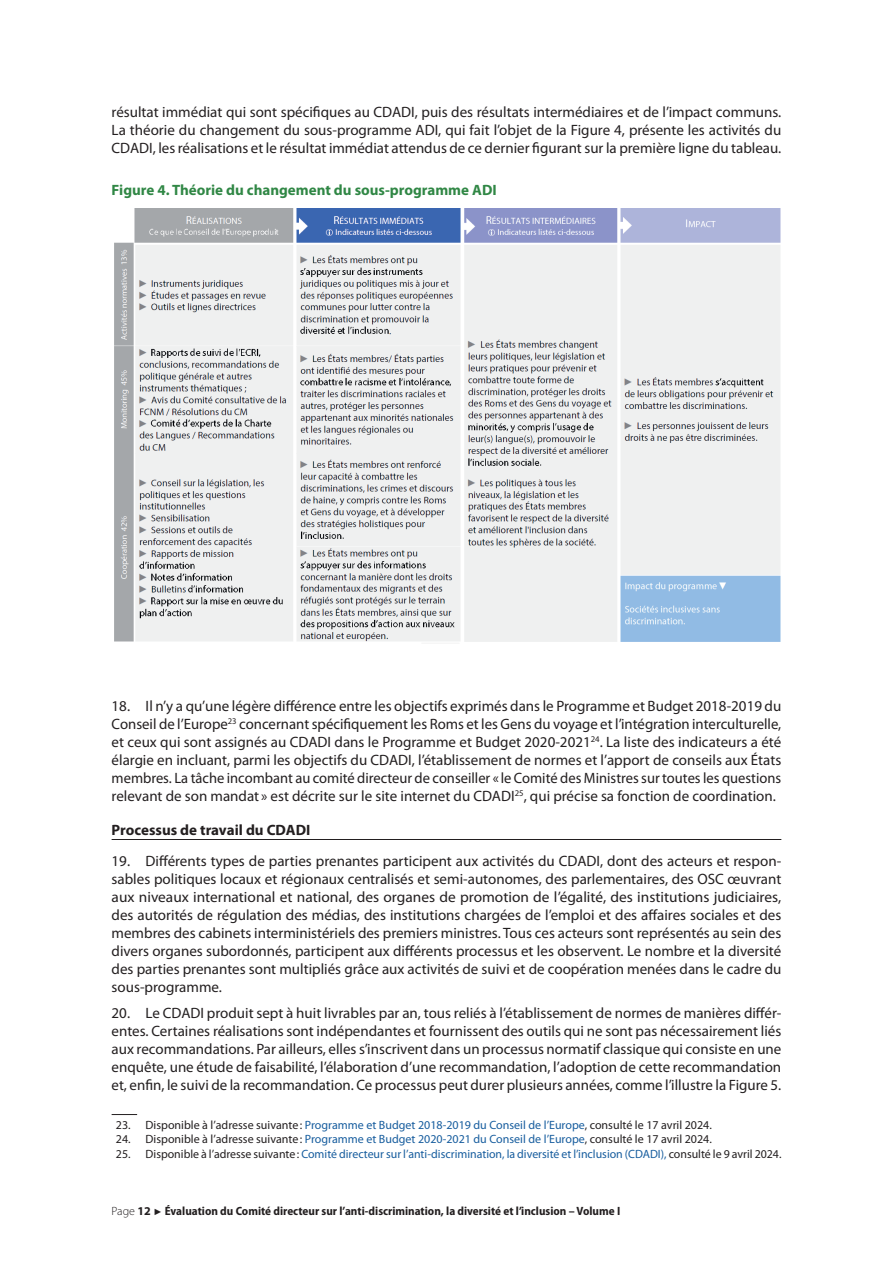
<style>
.page{position:relative;width:893px;height:1263px;background:#fff}
.page>*{position:absolute;margin:0;border:0;box-sizing:border-box;transform-origin:0 0}
.t1{font:15px/18px "Myriad Pro";color:#231f20;text-align:justify}
.t2{font:700 15px "Myriad Pro";color:#308745}
.t3{font:700 15px "Myriad Pro";color:#231f20}
.t4{font:12px "Myriad Pro";color:#231f20}
.t5{font:12px "Myriad Pro";color:#175d9e}
.t6{font:700 semi-condensed 12px "Myriad Pro";color:#231f20}
.s1{color:#175d9e}
.s2{color:#231f20}
.s3{font-weight:300;font-stretch:normal}
.s4{font-stretch:normal}
.s5{font-family:"Arial";font-weight:400;font-stretch:normal;font-size:9px}
</style>
<div class="page">
<hr style="left:112px;top:839px;width:669px;height:1px;background:#231f20">
<svg style="left:112px;top:1114px;width:25px;height:1px"></svg>
<img style="left:114px;top:208px;width:667px;height:434px">
<p class="t1" style="left:112px;top:102px;width:671px">résultat immédiat qui sont spécifiques au CDADI, puis des résultats intermédiaires et de l’impact communs.<br>La théorie du changement du sous-programme ADI, qui fait l’objet de la Figure 4, présente les activités du CDADI, les réalisations et le résultat immédiat attendus de ce dernier figurant sur la première ligne du tableau.</p>
<p class="t2" style="left:112px;top:180px;width:387px">Figure 4. Théorie du changement du sous-programme ADI</p>
<p class="t1" style="left:112px;top:697px;width:671px">18. Il n’y a qu’une légère différence entre les objectifs exprimés dans le Programme et Budget 2018-2019 du Conseil de l’Europe<sup>23</sup> concernant spécifiquement les Roms et les Gens du voyage et l’intégration interculturelle, et ceux qui sont assignés au CDADI dans le Programme et Budget 2020-2021<sup>24</sup>. La liste des indicateurs a été élargie en incluant, parmi les objectifs du CDADI, l’établissement de normes et l’apport de conseils aux États membres. La tâche incombant au comité directeur de conseiller « le Comité des Ministres sur toutes les questions relevant de son mandat » est décrite sur le site internet du CDADI<sup>25</sup>, qui précise sa fonction de coordination.</p>
<p class="t3" style="left:112px;top:820px;width:200px">Processus de travail du CDADI</p>
<p class="t1" style="left:112px;top:851px;width:671px">19. Différents types de parties prenantes participent aux activités du CDADI, dont des acteurs et respon&shy;sables politiques locaux et régionaux centralisés et semi-autonomes, des parlementaires, des OSC œuvrant aux niveaux international et national, des organes de promotion de l’égalité, des institutions judiciaires, des autorités de régulation des médias, des institutions chargées de l’emploi et des affaires sociales et des membres des cabinets interministériels des premiers ministres. Tous ces acteurs sont représentés au sein des divers organes subordonnés, participent aux différents processus et les observent. Le nombre et la diversité des parties prenantes sont multipliés grâce aux activités de suivi et de coopération menées dans le cadre du sous-programme.</p>
<p class="t1" style="left:112px;top:1004px;width:671px">20. Le CDADI produit sept à huit livrables par an, tous reliés à l’établissement de normes de manières différ&shy;entes. Certaines réalisations sont indépendantes et fournissent des outils qui ne sont pas nécessairement liés aux recommandations. Par ailleurs, elles s’inscrivent dans un processus normatif classique qui consiste en une enquête, une étude de faisabilité, l’élaboration d’une recommandation, l’adoption de cette recommandation et, enfin, le suivi de la recommandation. Ce processus peut durer plusieurs années, comme l’illustre la Figure 5.</p>
<p class="t4" style="left:116px;top:1117px;width:598px">23. Disponible à l’adresse suivante: <span class="s1">Programme et Budget 2018-2019 du Conseil de l’Europe</span>, consulté le 17 avril 2024.</p>
<p class="t4" style="left:116px;top:1132px;width:598px">24. Disponible à l’adresse suivante: <span class="s1">Programme et Budget 2020-2021 du Conseil de l’Europe</span>, consulté le 17 avril 2024.</p>
<p class="t5" style="left:116px;top:1146px;width:667px"><span class="s2">25. Disponible à l’adresse suivante:</span> Comité directeur sur l’anti-discrimination, la diversité et l’inclusion (CDADI), <span class="s2">consulté le 9 avril 2024.</span></p>
<p class="t6" style="left:112px;top:1203px;width:510px"><span class="s3">Page</span> <span class="s4">12</span> <span class="s5">►</span> Évaluation du Comité directeur sur l’anti-discrimination, la diversité et l’inclusion – Volume I</p>
</div>
